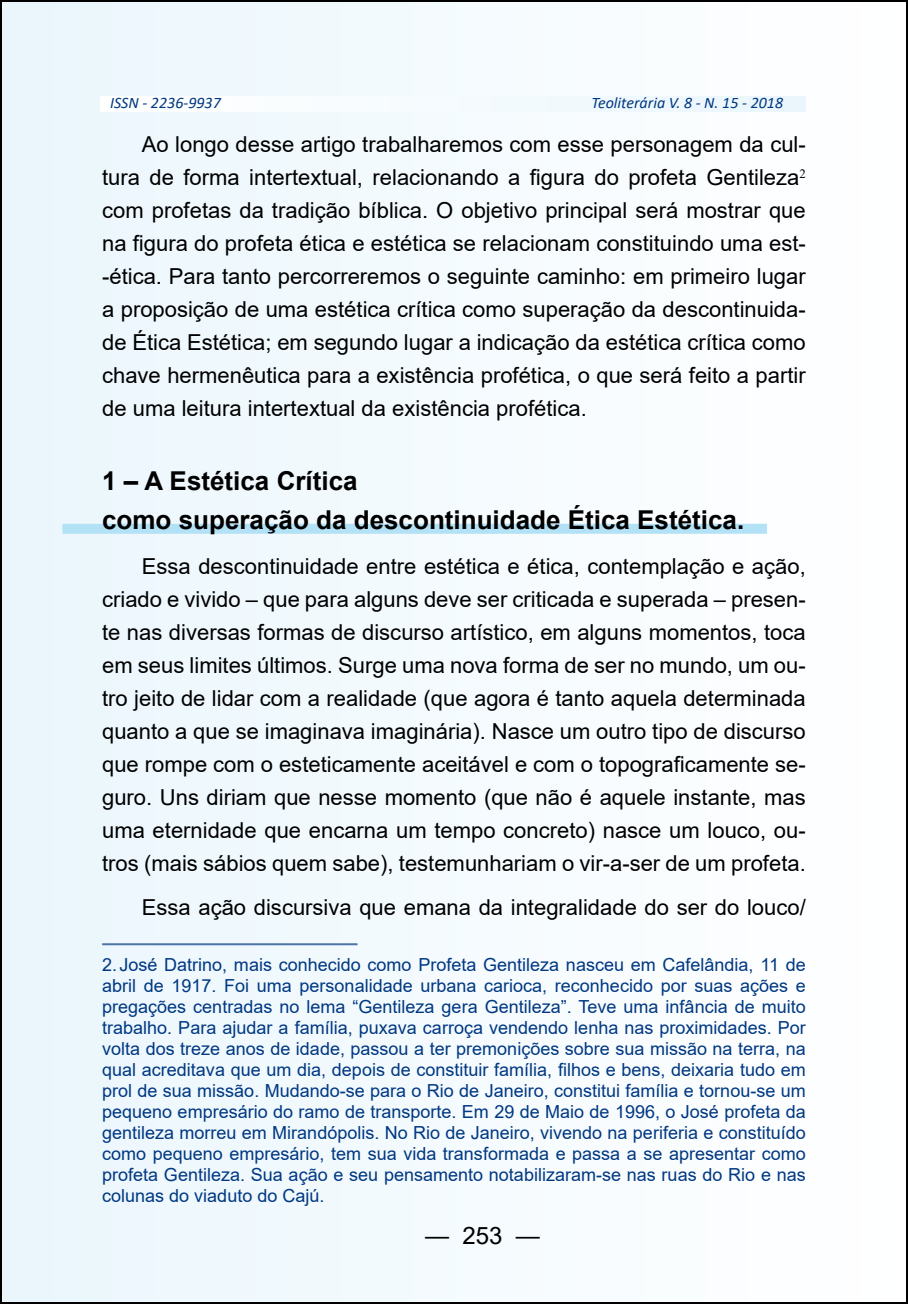
<style>
.page{position:relative;width:908px;height:1304px;background:#fff}
.page>*{position:absolute;margin:0;border:0;box-sizing:border-box;transform-origin:0 0}
.t1{font:700 26px/39px "Arial";color:#000}
.t2{font:24px "Arial";color:#000}
.t3{font:22px/33px "Arial";color:#000;text-align:justify}
.t4{font:18px/21px "Arial";color:#003882;text-align:justify}
.t5{font:italic 16px "Calibri";color:#003882}
</style>
<div class="page">
<div style="left:1px;top:1px;width:905px;height:1302px;background:#f4fbfe"></div>
<div style="left:62px;top:524px;width:704px;height:10px;background:#b3e2f6"></div>
<hr style="left:102px;top:943px;width:255px;height:2px;background:#4d74a8">
<p class="t5" style="left:110px;top:92px;width:112px">ISSN - 2236-9937</p>
<p class="t5" style="left:591px;top:92px;width:193px">Teoliterária V. 8 - N. 15 - 2018</p>
<p class="t3" style="left:102px;top:128px;width:704px;text-indent:40px">Ao longo desse artigo trabalharemos com esse personagem da cul&shy;tura de forma intertextual, relacionando a figura do profeta Gentileza<sup>2 </sup>com profetas da tradição bíblica. O objetivo principal será mostrar que na figura do profeta ética e estética se relacionam constituindo uma est--ética. Para tanto percorreremos o seguinte caminho: em primeiro lugar a proposição de uma estética crítica como superação da descontinuida&shy;de Ética Estética; em segundo lugar a indicação da estética crítica como chave hermenêutica para a existência profética, o que será feito a partir de uma leitura intertextual da existência profética.</p>
<p class="t1" style="left:102px;top:462px;width:643px">1 – A Estética Crítica<br>como superação da descontinuidade Ética Estética.</p>
<p class="t3" style="left:102px;top:549px;width:704px;text-indent:40px">Essa descontinuidade entre estética e ética, contemplação e ação, criado e vivido – que para alguns deve ser criticada e superada – presen&shy;te nas diversas formas de discurso artístico, em alguns momentos, toca em seus limites últimos. Surge uma nova forma de ser no mundo, um ou&shy;tro jeito de lidar com a realidade (que agora é tanto aquela determinada quanto a que se imaginava imaginária). Nasce um outro tipo de discurso que rompe com o esteticamente aceitável e com o topograficamente se&shy;guro. Uns diriam que nesse momento (que não é aquele instante, mas uma eternidade que encarna um tempo concreto) nasce um louco, ou&shy;tros (mais sábios quem sabe), testemunhariam o vir-a-ser de um profeta.</p>
<p class="t3" style="left:142px;top:891px;width:665px">Essa ação discursiva que emana da integralidade do ser do louco/</p>
<p class="t4" style="left:102px;top:954px;width:705px">2. José Datrino, mais conhecido como Profeta Gentileza nasceu em Cafelândia, 11 de abril de 1917. Foi uma personalidade urbana carioca, reconhecido por suas ações e pregações centradas no lema “Gentileza gera Gentileza”. Teve uma infância de muito trabalho. Para ajudar a família, puxava carroça vendendo lenha nas proximidades. Por volta dos treze anos de idade, passou a ter premonições sobre sua missão na terra, na qual acreditava que um dia, depois de constituir família, filhos e bens, deixaria tudo em prol de sua missão. Mudando-se para o Rio de Janeiro, constitui família e tornou-se um pequeno empresário do ramo de transporte. Em 29 de Maio de 1996, o José profeta da gentileza morreu em Mirandópolis. No Rio de Janeiro, vivendo na periferia e constituído como pequeno empresário, tem sua vida transformada e passa a se apresentar como profeta Gentileza. Sua ação e seu pensamento notabilizaram-se nas ruas do Rio e nas colunas do viaduto do Cajú.</p>
<p class="t2" style="left:425px;top:1218px;width:116px">— 253 —</p>
</div>
